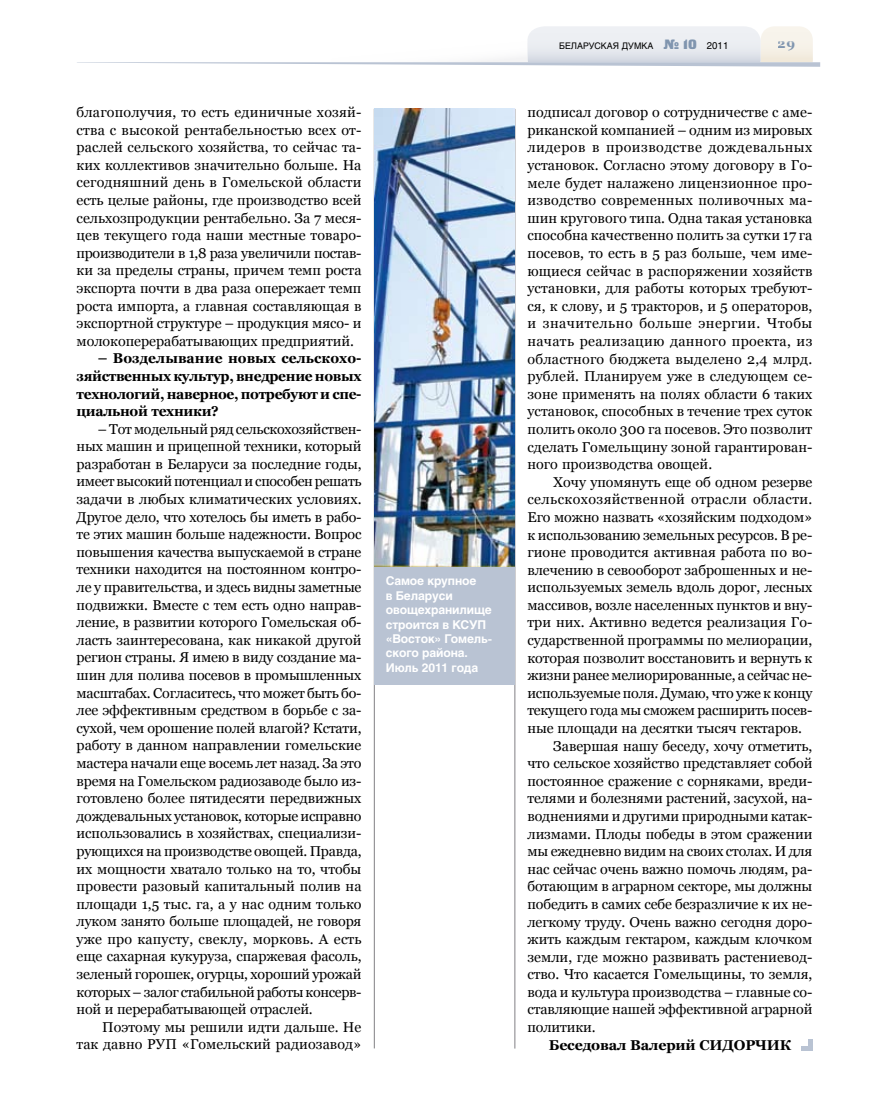
<style>
.page{position:relative;width:872px;height:1106px;background:#fff}
.page>*{position:absolute;margin:0;border:0;box-sizing:border-box;transform-origin:0 0}
.t1{font:14.25px/17.5px "Georgia";letter-spacing:-.005em;color:#000;text-align:justify}
.t2{font:700 14.25px/17.5px "Georgia";letter-spacing:-.025em;color:#000;text-align:justify}
.t3{font:14.25px "Georgia";letter-spacing:.025em;color:#000}
.t4{font:700 13.5px "Georgia";color:#8095af}
.t5{font:700 12px/14.4px "Helios";letter-spacing:-.01em;color:#fff}
.t6{font:9px "Helios";color:#000}
.s1{font-family:"Black Grotesk C";font-size:13.5px;color:#8095af}
.s2{font-size:9.75px}
</style>
<div class="page">
<hr style="left:374px;top:109px;width:1px;height:939px;background:#818084">
<hr style="left:514px;top:109px;width:1px;height:939px;background:#818084">
<svg style="left:77px;top:26px;width:743px;height:41px"></svg>
<img style="left:374px;top:109px;width:140px;height:458px">
<div style="left:374px;top:567px;width:140px;height:117px;background:#b9c3d3"></div>
<hr style="left:808px;top:1039px;width:4px;height:11px;background:#b9c3d3">
<hr style="left:800px;top:1046px;width:12px;height:4px;background:#b9c3d3">
<p class="t1" style="left:77px;top:103px;width:286px">благополучия, то есть единичные хозяй&shy;ства с высокой рентабельностью всех от&shy;раслей сельского хозяйства, то сейчас та&shy;ких коллективов значительно больше. На сегодняшний день в Гомельской области есть целые районы, где производство всей сельхозпродукции рентабельно. За 7 меся&shy;цев текущего года наши местные товаро&shy;производители в 1,8 раза увеличили постав&shy;ки за пределы страны, причем темп роста экспорта почти в два раза опережает темп роста импорта, а главная составляющая в экспортной структуре – продукция мясо- и молокоперерабатывающих предприятий.</p>
<p class="t2" style="left:77px;top:349px;width:286px;text-indent:21px">– Возделывание новых сельскохо&shy;зяйственных культур, внедрение новых технологий, наверное, потребуют и спе&shy;циальной техники?</p>
<p class="t1" style="left:77px;top:420px;width:286px;text-indent:21px">– Тот модельный ряд сельскохозяйствен&shy;ных машин и прицепной техники, который разработан в Беларуси за последние годы, имеет высокий потенциал и способен решать задачи в любых климатических условиях.<br>Другое дело, что хотелось бы иметь в рабо&shy;те этих машин больше надежности. Вопрос повышения качества выпускаемой в стране техники находится на постоянном контро&shy;ле у правительства, и здесь видны заметные подвижки. Вместе с тем есть одно направ&shy;ление, в развитии которого Гомельская об&shy;ласть заинтересована, как никакой другой регион страны. Я имею в виду создание ма&shy;шин для полива посевов в промышленных масштабах. Согласитесь, что может быть бо&shy;лее эффективным средством в борьбе с за&shy;сухой, чем орошение полей влагой? Кстати, работу в данном направлении гомельские мастера начали еще восемь лет назад. За это время на Гомельском радиозаводе было из&shy;готовлено более пятидесяти передвижных дождевальных установок, которые исправно использовались в хозяйствах, специализи&shy;рующихся на производстве овощей. Правда, их мощности хватало только на то, чтобы провести разовый капитальный полив на площади 1,5 тыс. га, а у нас одним только луком занято больше площадей, не говоря уже про капусту, свеклу, морковь. А есть еще сахарная кукуруза, спаржевая фасоль, зеленый горошек, огурцы, хороший урожай которых – залог стабильной работы консерв&shy;ной и перерабатывающей отраслей.</p>
<p class="t1" style="left:77px;top:1018px;width:286px;text-align:right">Поэтому мы решили идти дальше. Не<br>так давно РУП «Гомельский радиозавод»</p>
<p class="t5" style="left:386px;top:574px;width:108px">Самое крупное<br>в Беларуси овощехранилище строится в КСУП «Восток» Гомель&shy;ского района.<br>Июль 2011 года</p>
<p class="t6" style="left:559px;top:40px;width:171px">БЕЛАРУСКАЯ ДУМКА <span class="s1">№ 10</span> <span class="s2">2011</span></p>
<p class="t4" style="left:778px;top:36px;width:19px">29</p>
<p class="t1" style="left:527px;top:104px;width:286px">подписал договор о сотрудничестве с аме&shy;риканской компанией – одним из мировых лидеров в производстве дождевальных установок. Согласно этому договору в Го&shy;меле будет налажено лицензионное про&shy;изводство современных поливочных ма&shy;шин кругового типа. Одна такая установка способна качественно полить за сутки 17 га посевов, то есть в 5 раз больше, чем име&shy;ющиеся сейчас в распоряжении хозяйств установки, для работы которых требуют&shy;ся, к слову, и 5 тракторов, и 5 операторов, и значительно больше энергии. Чтобы начать реализацию данного проекта, из областного бюджета выделено 2,4 млрд. рублей. Планируем уже в следующем се&shy;зоне применять на полях области 6 таких установок, способных в течение трех суток полить около 300 га посевов. Это позволит сделать Гомельщину зоной гарантирован&shy;ного производства овощей.</p>
<p class="t1" style="left:553px;top:473px;width:261px">Хочу упомянуть еще об одном резерве</p>
<p class="t3" style="left:527px;top:491px;width:286px">сельскохозяйственной отрасли области.</p>
<p class="t1" style="left:527px;top:508px;width:286px">Его можно назвать «хозяйским подходом»</p>
<p class="t1" style="left:527px;top:526px;width:286px">к использованию земельных ресурсов. В ре-</p>
<p class="t1" style="left:527px;top:543px;width:286px">гионе проводится активная работа по во-</p>
<p class="t1" style="left:527px;top:561px;width:286px">влечению в севооборот заброшенных и не-</p>
<p class="t1" style="left:527px;top:578px;width:286px">используемых земель вдоль дорог, лесных</p>
<p class="t1" style="left:527px;top:596px;width:286px">массивов, возле населенных пунктов и вну-</p>
<p class="t1" style="left:527px;top:613px;width:286px">три них. Активно ведется реализация Го-</p>
<p class="t1" style="left:527px;top:631px;width:286px">сударственной программы по мелиорации,</p>
<p class="t1" style="left:527px;top:649px;width:286px">которая позволит восстановить и вернуть к</p>
<p class="t1" style="left:527px;top:666px;width:286px">жизни ранее мелиорированные, а сейчас не-</p>
<p class="t1" style="left:527px;top:684px;width:286px">используемые поля. Думаю, что уже к концу</p>
<p class="t1" style="left:527px;top:701px;width:286px">текущего года мы сможем расширить посев-</p>
<p class="t1" style="left:527px;top:719px;width:276px">ные площади на десятки тысяч гектаров.</p>
<p class="t1" style="left:553px;top:737px;width:261px">Завершая нашу беседу, хочу отметить,</p>
<p class="t1" style="left:527px;top:754px;width:286px">что сельское хозяйство представляет собой</p>
<p class="t1" style="left:527px;top:772px;width:286px">постоянное сражение с сорняками, вреди-</p>
<p class="t1" style="left:527px;top:789px;width:286px">телями и болезнями растений, засухой, на-</p>
<p class="t1" style="left:527px;top:807px;width:286px">воднениями и другими природными катак-</p>
<p class="t1" style="left:527px;top:824px;width:286px">лизмами. Плоды победы в этом сражении</p>
<p class="t1" style="left:527px;top:842px;width:286px">мы ежедневно видим на своих столах. И для</p>
<p class="t1" style="left:527px;top:860px;width:286px">нас сейчас очень важно помочь людям, ра-</p>
<p class="t1" style="left:527px;top:877px;width:286px">ботающим в аграрном секторе, мы должны</p>
<p class="t1" style="left:527px;top:895px;width:286px">победить в самих себе безразличие к их не-</p>
<p class="t1" style="left:527px;top:912px;width:286px">легкому труду. Очень важно сегодня доро-</p>
<p class="t1" style="left:527px;top:930px;width:286px">жить каждым гектаром, каждым клочком</p>
<p class="t1" style="left:527px;top:948px;width:286px">земли, где можно развивать растениевод-</p>
<p class="t1" style="left:527px;top:965px;width:286px">ство. Что касается Гомельщины, то земля,</p>
<p class="t1" style="left:527px;top:983px;width:286px">вода и культура производства – главные со-</p>
<p class="t1" style="left:527px;top:1000px;width:286px">ставляющие нашей эффективной аграрной</p>
<p class="t1" style="left:527px;top:1018px;width:70px">политики.</p>
<p class="t2" style="left:549px;top:1035px;width:244px">Беседовал Валерий СИДОРЧИК</p>
</div>
